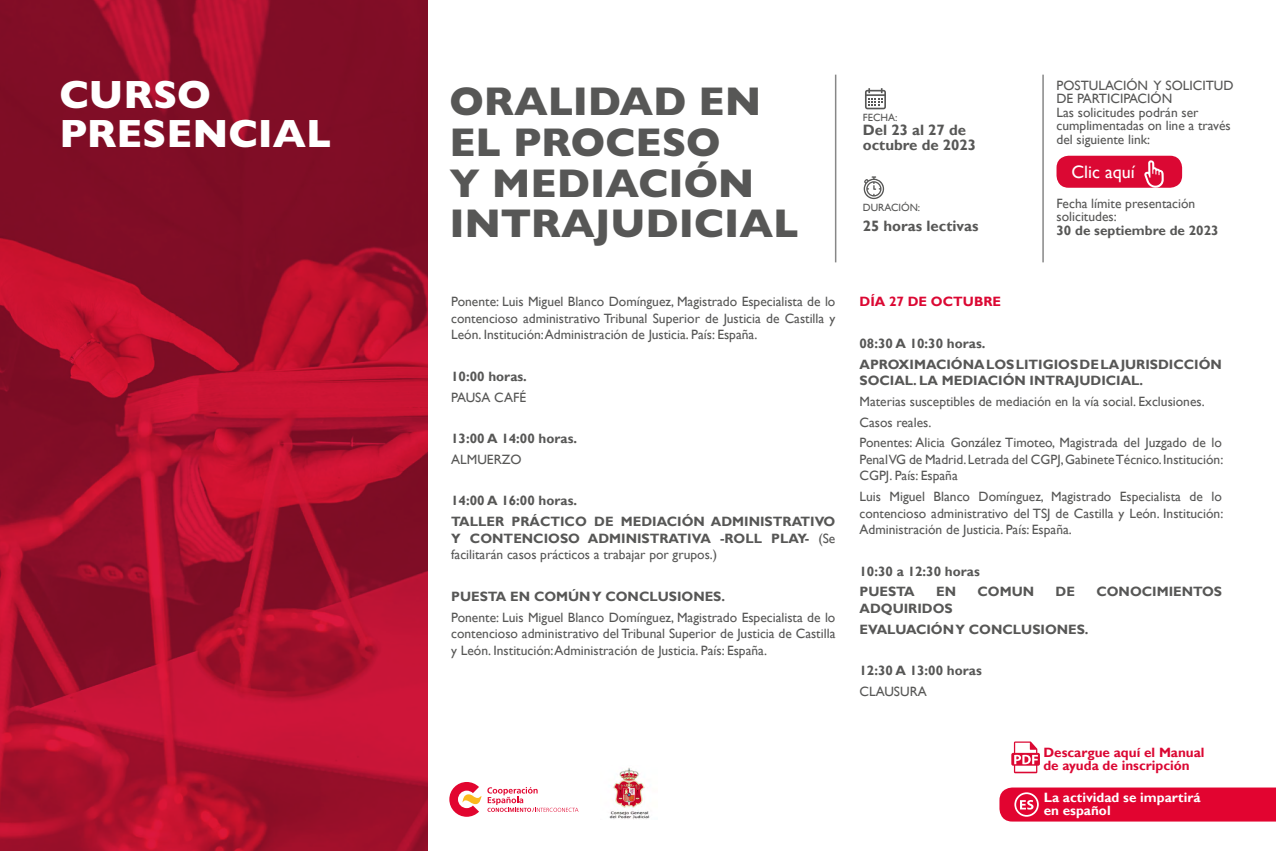
<style>
.page{position:relative;width:1276px;height:851px;background:#fff}
.page>*{position:absolute;margin:0;border:0;box-sizing:border-box;transform-origin:0 0}
.t1{font:800 40.5px/40.5px "Gill Sans";color:#575756}
.t2{font:800 39.75px/39px "Gill Sans";color:#fff}
.t3{font:18px "Gill Sans";color:#fff}
.t4{font:700 15px/15px "Gill Sans";color:#575756}
.t5{font:13.5px/16.5px "Gill Sans";color:#575756}
.t6{font:700 13.5px/20.7px "Gill Sans";color:#575756}
.t7{font:700 13.5px/13.5px "Gill Sans";color:#db0833}
.t8{font:700 13.5px/13.5px "Gill Sans";color:#fff}
.t9{font:10.5px "Gill Sans";color:#575756}
.s1{font-weight:700}
</style>
<div class="page">
<svg style="left:999px;top:787px;width:277px;height:34px;background:#e30f39"></svg>
<svg style="left:1011px;top:741px;width:29px;height:32px"></svg>
<img style="left:0;top:0;width:427px;height:850px">
<svg style="left:487px;top:787px;width:91px;height:24px"></svg>
<svg style="left:449px;top:782px;width:32px;height:34px"></svg>
<img style="left:609px;top:767px;width:41px;height:52px">
<div style="left:1056px;top:156px;width:126px;height:32px;background:#db0833;border-radius:12px"></div>
<hr style="left:1042px;top:75px;width:1px;height:187px;background:#878787">
<hr style="left:835px;top:75px;width:1px;height:187px;background:#878787">
<svg style="left:863px;top:176px;width:21px;height:23px"></svg>
<svg style="left:865px;top:88px;width:21px;height:21px"></svg>
<svg style="left:1143px;top:160px;width:20px;height:28px"></svg>
<h2 class="t2" style="left:59px;top:74px;width:273px">CURSO<br>PRESENCIAL</h2>
<h1 class="t1" style="left:449px;top:81px;width:351px">ORALIDAD EN<br>EL PROCESO<br>Y MEDIACIÓN<br>INTRAJUDICIAL</h1>
<p class="t5" style="left:451px;top:294px;width:386px;text-align:justify">Ponente: Luis Miguel Blanco Domínguez, Magistrado Especialista de lo contencioso administrativo Tribunal Superior de Justicia de Castilla y León. Institución: Administración de Justicia. País: España.</p>
<p class="t6" style="left:451px;top:366px;width:77px">10:00 horas.</p>
<p class="t5" style="left:451px;top:389px;width:77px">PAUSA CAFÉ</p>
<p class="t6" style="left:451px;top:428px;width:127px">13:00 A 14:00 horas.</p>
<p class="t5" style="left:451px;top:451px;width:72px">ALMUERZO</p>
<p class="t6" style="left:451px;top:491px;width:386px">14:00 A 16:00 horas.<br>TALLER PRÁCTICO DE MEDIACIÓN ADMINISTRATIVO</p>
<p class="t5" style="left:451px;top:530px;width:386px"><span class="s1">Y CONTENCIOSO ADMINISTRATIVA -ROLL PLAY-</span> (Se facilitarán casos prácticos a trabajar por grupos.)</p>
<p class="t6" style="left:451px;top:586px;width:275px">PUESTA EN COMÚN Y CONCLUSIONES.</p>
<p class="t5" style="left:451px;top:609px;width:386px;text-align:justify">Ponente: Luis Miguel Blanco Domínguez, Magistrado Especialista de lo contencioso administrativo del Tribunal Superior de Justicia de Castilla y León. Institución: Administración de Justicia. País: España.</p>
<p class="t9" style="left:863px;top:111px;width:36px">FECHA:</p>
<p class="t4" style="left:863px;top:123px;width:115px">Del 23 al 27 de octubre de 2023</p>
<p class="t9" style="left:863px;top:201px;width:59px">DURACIÓN:</p>
<p class="t4" style="left:863px;top:218px;width:117px">25 horas lectivas</p>
<p class="t5" style="left:1056px;top:79px;width:178px;line-height:13.5px">POSTULACIÓN Y SOLICITUD<br>DE PARTICIPACIÓN<br>Las solicitudes podrán ser cumplimentadas on line a través del siguiente link:</p>
<h3 class="t3" style="left:1071px;top:162px;width:65px">Clic aquí</h3>
<p class="t5" style="left:1056px;top:197px;width:140px;line-height:13.5px">Fecha límite presentación solicitudes:</p>
<p class="t6" style="left:1056px;top:220px;width:164px">30 de septiembre de 2023</p>
<p class="t7" style="left:859px;top:295px;width:143px">DÍA 27 DE OCTUBRE</p>
<p class="t6" style="left:859px;top:333px;width:364px">08:30 A 10:30 horas.<br>APROXIMACIÓN A LOS LITIGIOS DE LA JURISDICCIÓN</p>
<p class="t6" style="left:859px;top:370px;width:285px">SOCIAL. LA MEDIACIÓN INTRAJUDICIAL.</p>
<p class="t5" style="left:859px;top:391px;width:364px;line-height:20.7px">Materias susceptibles de mediación en la vía social. Exclusiones.<br>Casos reales.<br>Ponentes: Alicia González Timoteo, Magistrada del Juzgado de lo</p>
<p class="t5" style="left:859px;top:451px;width:365px">Penal VG de Madrid. Letrada del CGPJ, Gabinete Técnico. Institución:<br>CGPJ. País: España</p>
<p class="t5" style="left:859px;top:488px;width:365px;text-align:justify">Luis Miguel Blanco Domínguez, Magistrado Especialista de lo contencioso administrativo del TSJ de Castilla y León. Institución:<br>Administración de Justicia. País: España.</p>
<p class="t6" style="left:859px;top:561px;width:122px">10:30 a 12:30 horas<br>PUESTA</p>
<p class="t6" style="left:936px;top:582px;width:21px">EN</p>
<p class="t6" style="left:977px;top:582px;width:58px">COMUN</p>
<p class="t6" style="left:1055px;top:582px;width:21px">DE</p>
<p class="t6" style="left:1096px;top:582px;width:127px">CONOCIMIENTOS</p>
<p class="t6" style="left:859px;top:598px;width:231px">ADQUIRIDOS<br>EVALUACIÓN Y CONCLUSIONES.</p>
<p class="t6" style="left:859px;top:660px;width:124px">12:30 A 13:00 horas</p>
<p class="t5" style="left:859px;top:683px;width:69px">CLAUSURA</p>
<p class="t7" style="left:1043px;top:745px;width:163px">Descargue aquí el Manual de ayuda de inscripción</p>
<p class="t8" style="left:1043px;top:790px;width:158px">La actividad se impartirá en español</p>
</div>
